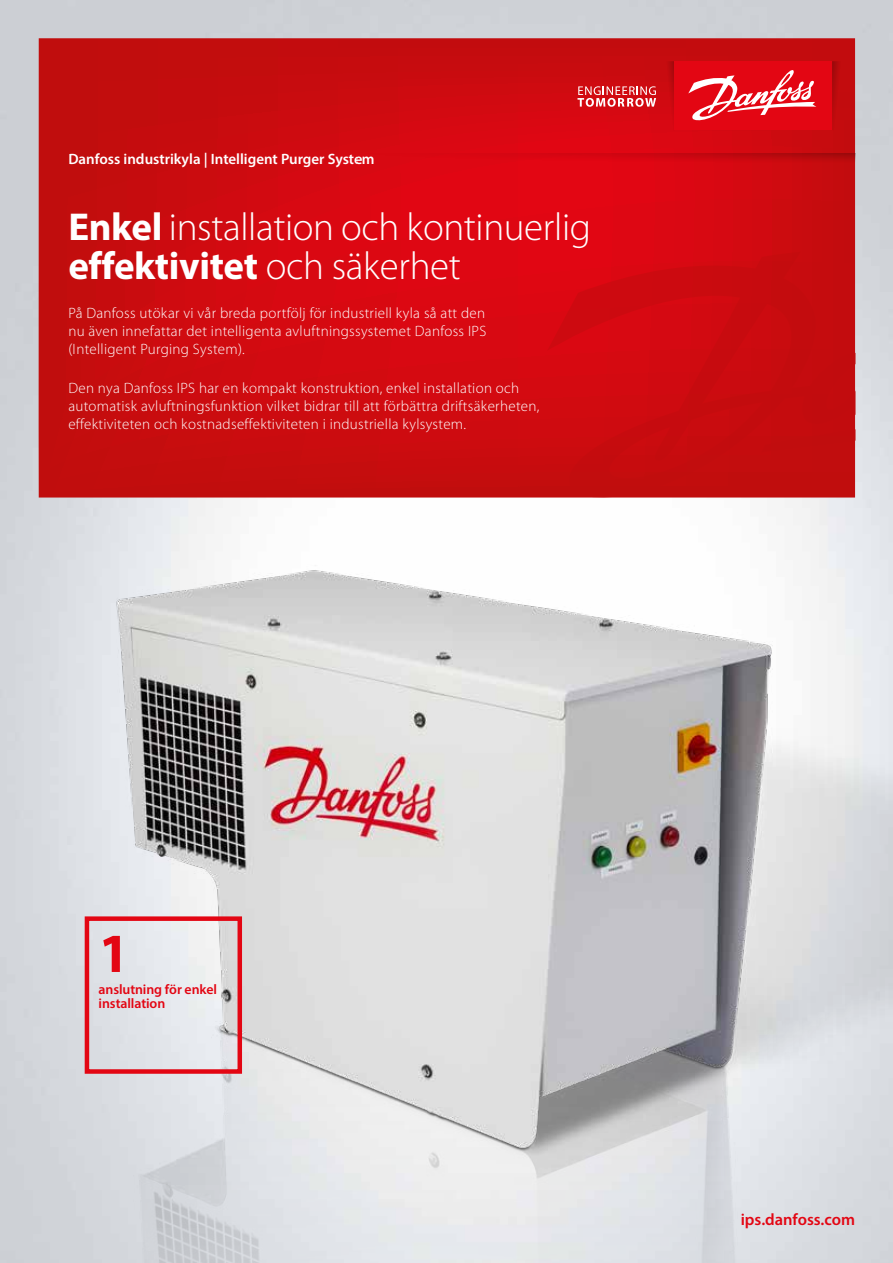
<style>
.page{position:relative;width:893px;height:1263px;background:#ced1d6}
.page>*{position:absolute;margin:0;border:0;box-sizing:border-box;transform-origin:0 0}
.t1{font:700 55.5px "Myriad Pro";color:#e30613}
.t2{font:300 39px/39px "Myriad Pro";letter-spacing:-.01em;color:#fff}
.t3{font:600 16.5px "Myriad Pro";color:#e30613}
.t4{font:300 15px/18px "Myriad Pro";letter-spacing:.02em;color:#fff;text-align:justify}
.t5{font:600 15px "Myriad Pro";color:#fff}
.t6{font:600 13.8px/13.8px "Myriad Pro";letter-spacing:-.005em;color:#e30613}
.s1{font-weight:700}
</style>
<div class="page">
<img style="left:12px;top:304px;width:881px;height:959px">
<svg style="left:39px;top:38px;width:816px;height:459px;background:#ce0a0f"></svg>
<svg style="left:547px;top:230px;width:308px;height:267px;background:#cb0a0f"></svg>
<div style="left:85px;top:916px;width:157px;height:158px;border:4px solid #e30613"></div>
<svg style="left:832px;top:61px;width:13px;height:69px"></svg>
<svg style="left:662px;top:61px;width:12px;height:69px"></svg>
<svg style="left:358px;top:153px;width:497px;height:13px;background:#d20711"></svg>
<div style="left:674px;top:61px;width:158px;height:69px;background:#e30613"></div>
<svg style="left:577px;top:86px;width:79px;height:21px;background:#e05d61"></svg>
<svg style="left:688px;top:70px;width:128px;height:51px"></svg>
<p class="t5" style="left:68px;top:150px;width:308px">Danfoss industrikyla | Intelligent Purger System</p>
<h2 class="t2" style="left:68px;top:208px;width:524px"><span class="s1">Enkel</span> installation och kontinuerlig <span class="s1">effektivitet</span> och säkerhet</h2>
<p class="t4" style="left:68px;top:304px;width:419px">På Danfoss utökar vi vår breda portfölj för industriell kyla så att den nu även innefattar det intelligenta avluftningssystemet Danfoss IPS (Intelligent Purging System).</p>
<p class="t4" style="left:68px;top:379px;width:473px;text-align:left">Den nya Danfoss IPS har en kompakt konstruktion, enkel installation och automatisk avluftningsfunktion vilket bidrar till att förbättra driftsäkerheten, effektiviteten och kostnadseffektiviteten i industriella kylsystem.</p>
<h1 class="t1" style="left:99px;top:917px;width:32px">1</h1>
<p class="t6" style="left:99px;top:982px;width:120px">anslutning för enkel installation</p>
<p class="t3" style="left:741px;top:1209px;width:116px">ips.danfoss.com</p>
</div>
